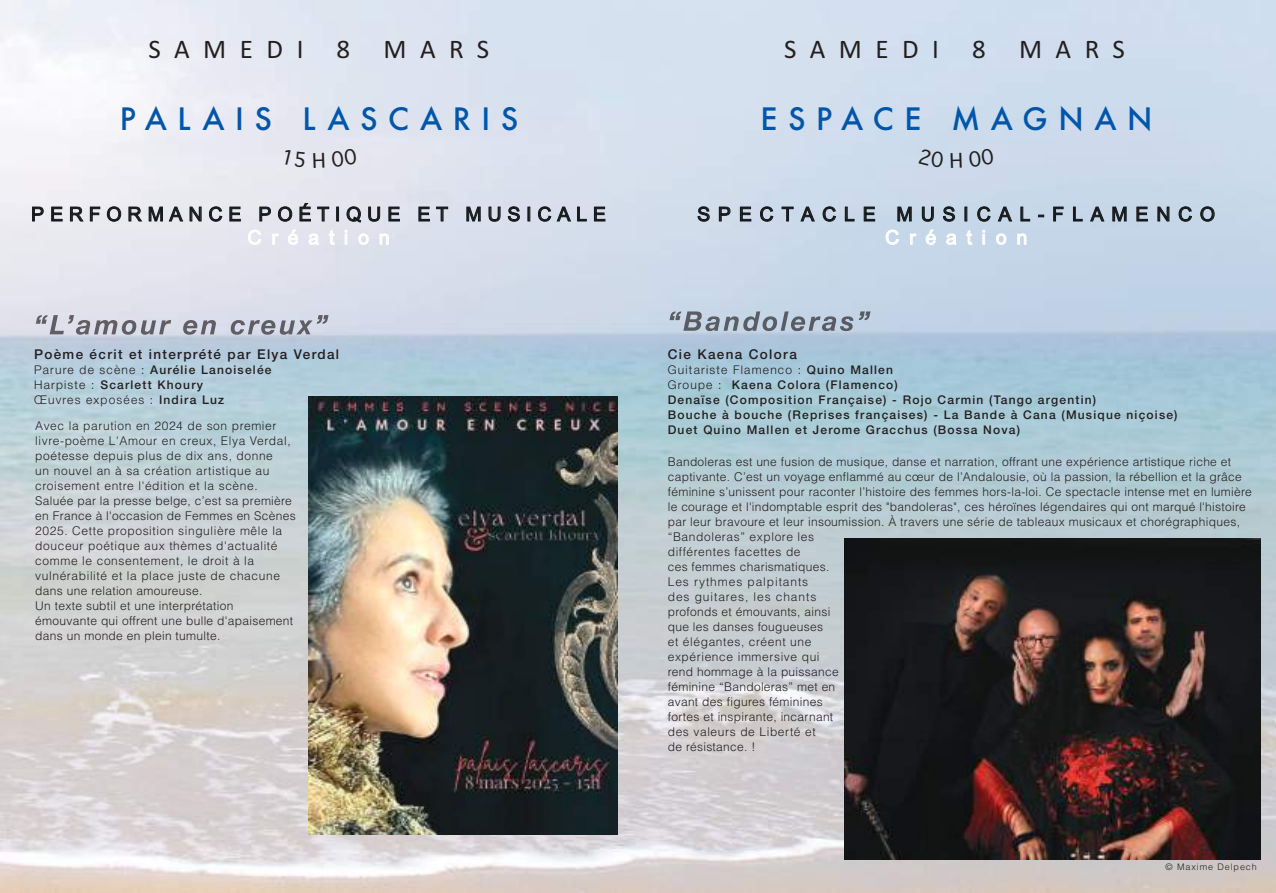
<style>
.page{position:relative;width:1276px;height:893px;background:#fff}
.page>*{position:absolute;margin:0;border:0;box-sizing:border-box;transform-origin:0 0}
.t1{font:500 30px "Futura";letter-spacing:.35em;color:#0156aa}
.t2{font:27px "Calibri";letter-spacing:.5em;color:#241f1f}
.t3{font:19.5px "Arial Unicode MS";letter-spacing:.295em;color:#16191b}
.t4{font:19.5px "Arial Unicode MS";letter-spacing:.4em;color:#16191b}
.t5{font:19.5px "Arial Unicode MS";letter-spacing:.5em;color:#fff}
.t6{font:500 13.5px "Helvetica Neue";letter-spacing:.1em;color:#241f1f}
.t7{font:300 12px/15px "Helvetica";letter-spacing:.025em;color:#241f1f}
.t8{font:300 12px/15px "Helvetica";letter-spacing:.05em;color:#241f1f}
.t9{font:500 12px/15px "Helvetica Neue";letter-spacing:.1em;color:#241f1f}
.t10{font:300 9px "Helvetica";letter-spacing:.1em;color:#241f1f}
.s1{font-weight:300}
</style>
<div class="page">
<img style="left:0;top:0;width:1276px;height:893px">
<img style="left:669px;top:311px;width:104px;height:20px">
<img style="left:36px;top:315px;width:117px;height:20px">
<img style="left:308px;top:397px;width:310px;height:437px">
<img style="left:845px;top:538px;width:415px;height:321px">
<svg style="left:283px;top:150px;width:22px;height:18px"></svg>
<svg style="left:313px;top:153px;width:11px;height:15px"></svg>
<svg style="left:331px;top:148px;width:26px;height:19px"></svg>
<svg style="left:919px;top:149px;width:24px;height:19px"></svg>
<svg style="left:950px;top:152px;width:11px;height:16px"></svg>
<svg style="left:968px;top:148px;width:26px;height:19px"></svg>
<h2 class="t2" style="left:148px;top:33px;width:342px">SAMEDI 8 MARS</h2>
<h2 class="t2" style="left:784px;top:33px;width:342px">SAMEDI 8 MARS</h2>
<h1 class="t1" style="left:120px;top:102px;width:400px">PALAIS LASCARIS</h1>
<h1 class="t1" style="left:760px;top:102px;width:393px">ESPACE MAGNAN</h1>
<h3 class="t3" style="left:31px;top:203px;width:576px">PERFORMANCE POÉTIQUE ET MUSICALE</h3>
<h3 class="t5" style="left:247px;top:226px;width:144px">Création</h3>
<p class="t6" style="left:34px;top:346px;width:307px">Poème écrit et interprété par Elya Verdal</p>
<p class="t9" style="left:34px;top:362px;width:239px"><span class="s1">Parure de scène :</span> Aurélie Lanoiselée<br><span class="s1">Harpiste :</span> Scarlett Khoury<br><span class="s1">Œuvres exposées :</span> Indira Luz</p>
<p class="t8" style="left:35px;top:418px;width:262px">Avec la parution en 2024 de son premier livre-poème L'Amour en creux, Elya Verdal, poétesse depuis plus de dix ans, donne<br>un nouvel an à sa création artistique au croisement entre l'édition et la scène.<br>Saluée par la presse belge, c’est sa première en France à l'occasion de Femmes en Scènes 2025. Cette proposition singulière mêle la douceur poétique aux thèmes d'actualité comme le consentement, le droit à la vulnérabilité et la place juste de chacune dans une relation amoureuse.<br>Un texte subtil et une interprétation émouvante qui offrent une bulle d'apaisement dans un monde en plein tumulte.</p>
<h3 class="t4" style="left:697px;top:203px;width:519px">SPECTACLE MUSICAL-FLAMENCO</h3>
<h3 class="t5" style="left:885px;top:226px;width:144px">Création</h3>
<p class="t6" style="left:668px;top:346px;width:131px">Cie Kaena Colora</p>
<p class="t9" style="left:668px;top:362px;width:511px"><span class="s1">Guitariste Flamenco :</span> Quino Mallen<br><span class="s1">Groupe :</span> Kaena Colora (Flamenco)<br>Denaïse (Composition Française) - Rojo Carmin (Tango argentin)<br>Bouche à bouche (Reprises françaises) - La Bande à Cana (Musique niçoise)<br>Duet Quino Mallen et Jerome Gracchus (Bossa Nova)</p>
<p class="t7" style="left:668px;top:454px;width:585px">Bandoleras est une fusion de musique, danse et narration, offrant une expérience artistique riche et captivante. C’est un voyage enflammé au cœur de l’Andalousie, où la passion, la rébellion et la grâce féminine s’unissent pour raconter l’histoire des femmes hors-la-loi. Ce spectacle intense met en lumière le courage et l'indomptable esprit des "bandoleras", ces héroïnes légendaires qui ont marqué l'histoire par leur bravoure et leur insoumission. À travers une série de tableaux musicaux et chorégraphiques, “Bandoleras” explore les<br>différentes facettes de<br>ces femmes charismatiques.<br>Les rythmes palpitants<br>des guitares, les chants<br>profonds et émouvants, ainsi<br>que les danses fougueuses<br>et élégantes, créent une<br>expérience immersive qui<br>rend hommage à la puissance<br>féminine “Bandoleras” met en<br>avant des figures féminines<br>fortes et inspirante, incarnant<br>des valeurs de Liberté et<br>de résistance. !</p>
<p class="t10" style="left:1165px;top:861px;width:93px">© Maxime Delpech</p>
</div>
